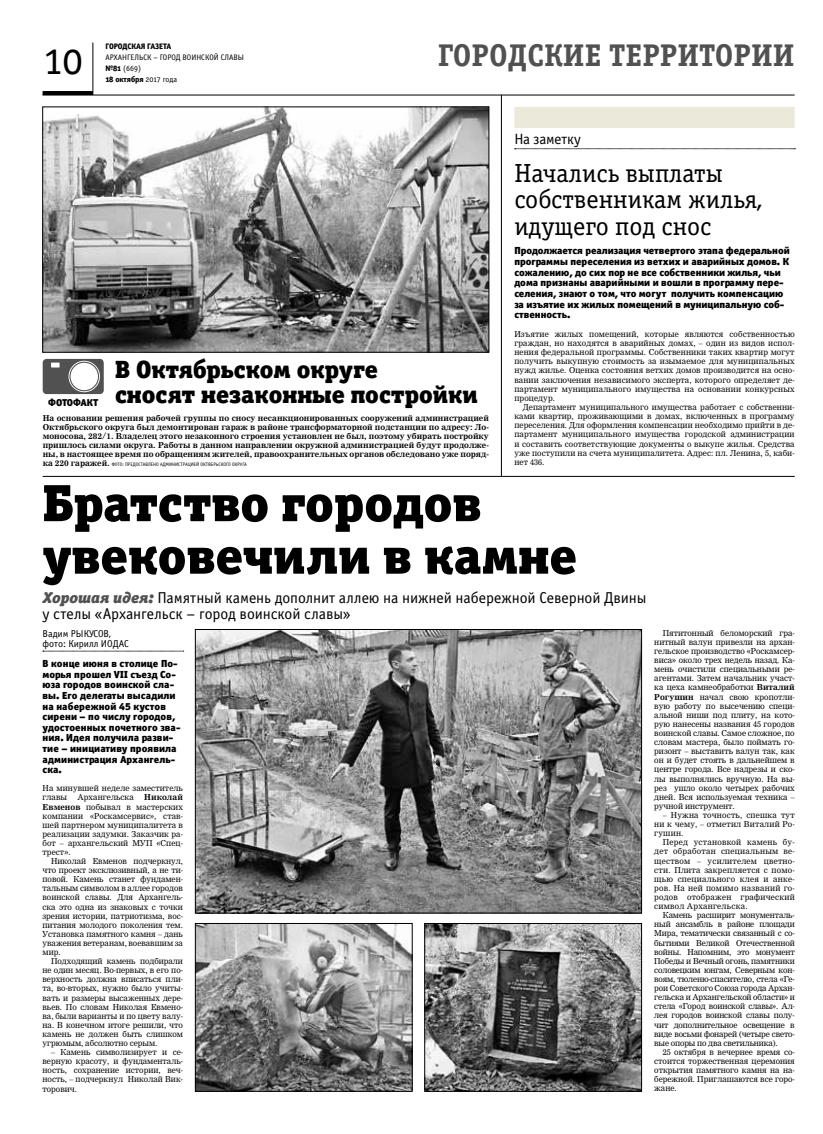
<style>
.page{position:relative;width:823px;height:1134px;background:#fff}
.page>*{position:absolute;margin:0;border:0;box-sizing:border-box;transform-origin:0 0}
.t1{font:52.5px/52.5px "Officina Serif Black OSC";color:#000}
.t2{font:42px "Officina Serif Book OSC";color:#000}
.t3{font:31.5px "Officina Serif Bold OSC";color:#515151}
.t4{font:26.2px/26.4px "Officina Serif Book OSC";color:#000}
.t5{font:25px/25px "Officina Serif Black OSC";color:#000}
.t6{font:15.8px/15.8px "Officina Sans Book OSC";color:#000}
.t7{font:15px "Officina Sans Book OSC";color:#000}
.t8{font:10.3px/10.6px "Officina Sans Black C";color:#000}
.t9{font:10px/10.6px "Officina Sans Book OSC";color:#000}
.t10{font:10px "Officina Sans Black C";letter-spacing:.045em;color:#000}
.t11{font:8px/9.1px "Nimrod Cyr";color:#000;text-align:justify}
.t12{font:700 8px/9px "Nimrod Cyr";color:#000;text-align:justify}
.t13{font:8px/11px "Officina Sans Book OSC";color:#000}
.t14{font:8px "Officina Sans Extra Bold OSC";color:#000}
.t15{font:5px "Officina Sans Book OSC";color:#000}
.s1{font-family:"Officina Sans Extra Bold OSC"}
.s2{font-family:"Officina Sans Book OSC"}
.s3{font-family:"Nimrod Cyr";font-weight:700;font-size:8px}
.s4{font-family:"Officina Serif Black OSC";font-style:italic;color:#515151}
.s5{font-weight:700}
</style>
<div class="page">
<hr style="left:93px;top:43px;width:1px;height:52px;background:#000">
<hr style="left:43px;top:95px;width:751px;height:1px;background:#000">
<hr style="left:43px;top:91px;width:50px;height:4px;background:#000">
<hr style="left:43px;top:476px;width:751px;height:1px;background:#000">
<img style="left:45px;top:109px;width:441px;height:241px">
<hr style="left:501px;top:95px;width:1px;height:381px;background:#000">
<div style="left:43px;top:359px;width:61px;height:35px;background:#515151;border-radius:4px"></div>
<svg style="left:51px;top:363px;width:9px;height:4px"></svg>
<svg style="left:68px;top:361px;width:32px;height:31px"></svg>
<svg style="left:69px;top:362px;width:30px;height:29px"></svg>
<div style="left:70px;top:363px;width:28px;height:27px;background:#fff;border-radius:50%"></div>
<svg style="left:514px;top:149px;width:280px;height:1px"></svg>
<div style="left:514px;top:107px;width:280px;height:21px;background:#ebe9da"></div>
<svg style="left:43px;top:651px;width:141px;height:1px"></svg>
<img style="left:197px;top:631px;width:442px;height:280px">
<div style="left:195px;top:629px;width:446px;height:284px;border:1px solid #000"></div>
<img style="left:197px;top:925px;width:213px;height:164px">
<div style="left:195px;top:923px;width:217px;height:168px;border:1px solid #000"></div>
<img style="left:426px;top:925px;width:213px;height:164px">
<div style="left:424px;top:923px;width:217px;height:168px;border:1px solid #000"></div>
<h2 class="t2" style="left:43px;top:37px;width:42px">10</h2>
<p class="t14" style="left:105px;top:41px;width:67px">Городская газета</p>
<p class="t13" style="left:105px;top:52px;width:140px">Архангельск – город воинской славы <span class="s1">№81</span> (669)</p>
<p class="t14" style="left:105px;top:74px;width:73px">18 октября <span class="s2">2017 года</span></p>
<h3 class="t3" style="left:437px;top:37px;width:358px">городские территории</h3>
<h3 class="t5" style="left:115px;top:357px;width:364px">В Октябрьском округе<br>сносят незаконные постройки</h3>
<p class="t12" style="left:43px;top:414px;width:447px">На основании решения рабочей группы по сносу несанкционированных сооружений администрацией Октябрьского округа был демонтирован гараж в районе трансформаторной подстанции по адресу: Ло&shy;моносова, 282/1. Владелец этого незаконного строения установлен не был, поэтому убирать постройку пришлось силами округа. Работы в данном направлении окружной администрацией будут продолже&shy;ны, в настоящее время по обращениям жителей, правоохранительных органов обследовано уже поряд-</p>
<p class="t15" style="left:43px;top:462px;width:205px"><span class="s3">ка 220 гаражей.</span> фото: п редоставлено администрацией октябрьского округа</p>
<p class="t10" style="left:48px;top:397px;width:27px">Фотофа</p>
<p class="t10" style="left:87px;top:397px;width:12px">кт</p>
<h3 class="t7" style="left:514px;top:131px;width:68px">На заметку</h3>
<h3 class="t4" style="left:514px;top:160px;width:249px">Начались выплаты собственникам жилья, идущего под снос</h3>
<p class="t8" style="left:514px;top:245px;width:277px">Продолжается реализация четвертого этапа федеральной программы переселения из ветхих и аварийных домов. К сожалению, до сих пор не все собственники жилья, чьи дома признаны аварийными и вошли в программу пере&shy;селения, знают о том, что могут получить компенсацию за изъятие их жилых помещений в муниципальную соб&shy;ственность.</p>
<p class="t11" style="left:514px;top:329px;width:281px">Изъятие жилых помещений, которые являются собственностью граждан, но находятся в аварийных домах, – один из видов испол&shy;нения федеральной программы. Собственники таких квартир могут получить выкупную стоимость за изымаемое для муниципальных нужд жилье. Оценка состояния ветхих домов производится на осно&shy;вании заключения независимого эксперта, которого определяет де&shy;партамент муниципального имущества на основании конкурсных процедур.</p>
<p class="t11" style="left:514px;top:402px;width:281px;text-indent:9px">Департамент муниципального имущества работает с собственни&shy;ками квартир, проживающими в домах, включенных в программу переселения. Для оформления компенсации необходимо прийти в де&shy;партамент муниципального имущества городской администрации и составить соответствующие документы о выкупе жилья. Средства уже поступили на счета муниципалитета. Адрес: пл. Ленина, 5, каби&shy;нет 436.</p>
<h1 class="t1" style="left:43px;top:477px;width:535px">Братство городов увековечили в камне</h1>
<h3 class="t6" style="left:43px;top:590px;width:605px"><span class="s4">Хорошая идея:</span> Памятный камень дополнит аллею на нижней набережной Северной Двины у стелы «Архангельск – город воинской славы»</h3>
<p class="t9" style="left:43px;top:628px;width:70px;text-indent:47px">УСОВ, фото: Кирилл ИОДАС</p>
<p class="t8" style="left:43px;top:658px;width:139px">В конце июня в столице По&shy;морья прошел VII съезд Со&shy;юза городов воинской сла&shy;вы. Его делегаты высадили на набережной 45 кустов сирени – по числу городов, удостоенных почетного зва&shy;ния. Идея получила разви&shy;тие – инициативу проявила администрация Архангель&shy;ска.</p>
<p class="t11" style="left:43px;top:784px;width:142px">На минувшей неделе заместитель главы</p>
<p class="t9" style="left:43px;top:628px;width:33px">Вадим РЫК</p>
<p class="t11" style="left:77px;top:793px;width:58px">Архангельска</p>
<p class="t11" style="left:43px;top:793px;width:142px;text-indent:101px"><span class="s5">Николай Евменов</span> побывал в мастерских компании «Роскамсервис», став&shy;шей партнером муниципалитета в реализации задумки. Заказчик ра&shy;бот – архангельский МУП «Спец&shy;трест».</p>
<p class="t11" style="left:43px;top:857px;width:142px;text-indent:9px">Николай Евменов подчеркнул, что проект эксклюзивный, а не ти&shy;повой. Камень станет фундамен&shy;тальным символом в аллее городов воинской славы. Для Архангель&shy;ска это одна из знаковых с точки зрения истории, патриотизма, вос&shy;питания молодого поколения тем.<br>Установка памятного камня – дань уважения ветеранам, воевавшим за мир.</p>
<p class="t11" style="left:43px;top:957px;width:142px;text-indent:9px">Подходящий камень подбирали не один месяц. Во-первых, в его по&shy;верхность должна вписаться пли&shy;та, во-вторых, нужно было учиты&shy;вать и размеры высаженных дере&shy;вьев. По словам Николая Евмено&shy;ва, были варианты и по цвету валу&shy;на. В конечном итоге решили, что камень не должен быть слишком угрюмым, абсолютно серым.</p>
<p class="t11" style="left:43px;top:1048px;width:142px;text-indent:9px">– Камень символизирует и се&shy;верную красоту, и фундаменталь&shy;ность, сохранение истории, веч&shy;ность, – подчеркнул Николай Вик&shy;торович.</p>
<p class="t11" style="left:654px;top:628px;width:142px;text-indent:9px">Пятитонный беломорский гра&shy;нитный валун привезли на архан&shy;гельское производство «Роскамсер&shy;виса» около трех недель назад. Ка&shy;мень очистили специальными ре&shy;агентами. Затем начальник участ&shy;ка цеха камнеобработки <span class="s5">Виталий Рогушин</span> начал свою кропотли&shy;вую работу по высечению специ&shy;альной ниши под плиту, на кото&shy;рую нанесены названия 45 городов воинской славы. Самое сложное, по словам мастера, было поймать го&shy;ризонт – выставить валун так, как он и будет стоять в дальнейшем в центре города. Все надрезы и ско&shy;лы выполнялись вручную. На вы&shy;рез ушло около четырех рабочих дней. Вся используемая техника – ручной инструмент.</p>
<p class="t11" style="left:654px;top:810px;width:142px;text-indent:9px">– Нужна точность, спешка тут ни к чему, – отметил Виталий Ро&shy;гушин.</p>
<p class="t11" style="left:654px;top:838px;width:142px;text-indent:9px">Перед установкой камень бу&shy;дет обработан специальным ве&shy;ществом – усилителем цветно&shy;сти. Плита закрепляется с помо&shy;щью специального клея и анке&shy;ров. На ней помимо названий го&shy;родов отображен графический символ Архангельска.</p>
<p class="t11" style="left:654px;top:911px;width:142px;text-indent:9px">Камень расширит монументаль&shy;ный ансамбль в районе площади Мира, тематически связанный с со&shy;бытиями Великой Отечественной войны. Напомним, это монумент Победы и Вечный огонь, памятники соловецким юнгам, Северным кон&shy;воям, тюленю-спасителю, стела «Ге&shy;рои Советского Союза города Архан&shy;гельска и Архангельской области» и стела «Город воинской славы». Ал&shy;лея городов воинской славы полу&shy;чит дополнительное освещение в виде восьми фонарей (четыре свето&shy;вые опоры по два светильника).</p>
<p class="t11" style="left:654px;top:1047px;width:142px;text-indent:9px">25 октября в вечернее время со&shy;стоится торжественная церемония открытия памятного камня на на&shy;бережной. Приглашаются все горо&shy;жане.</p>
</div>
